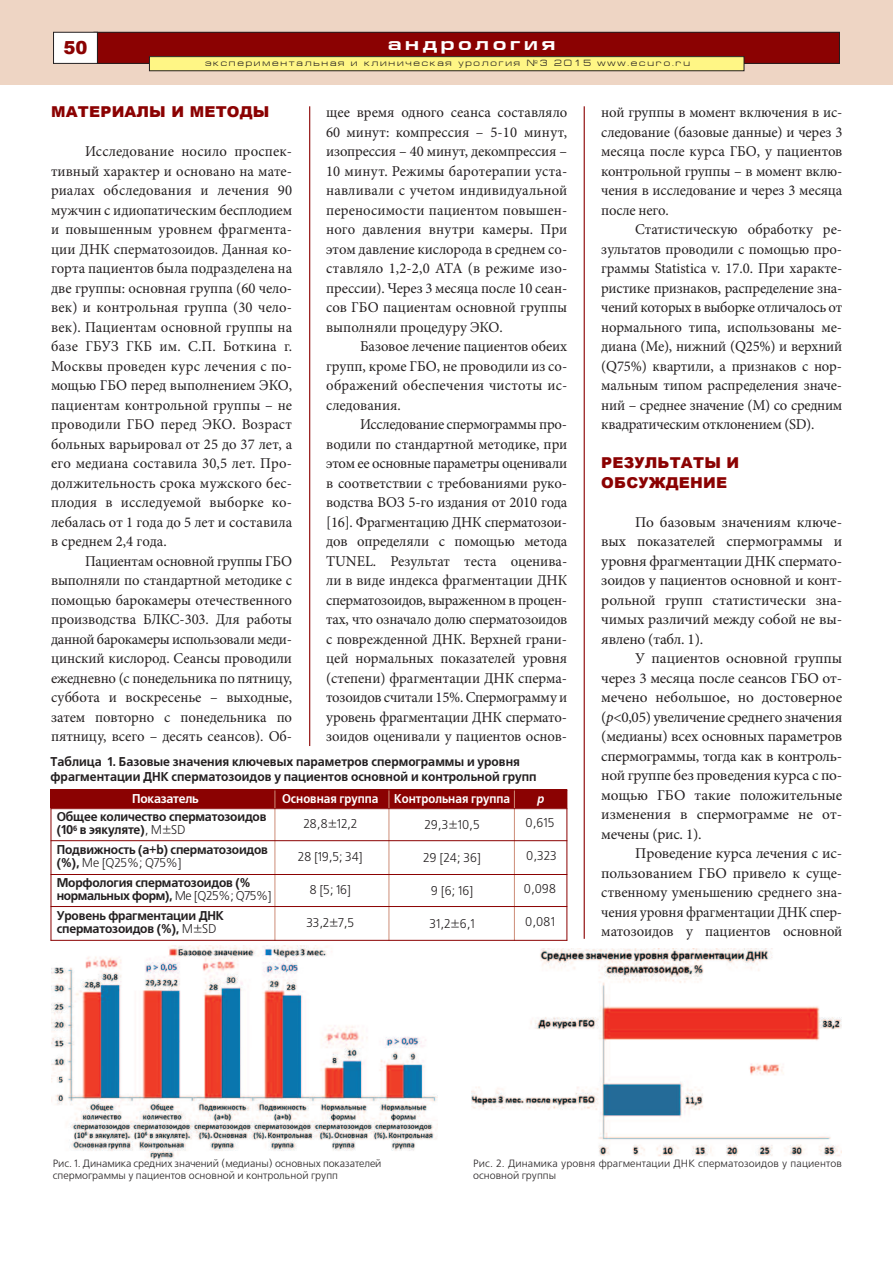
<style>
.page{position:relative;width:893px;height:1263px;background:#fff}
.page>*{position:absolute;margin:0;border:0;box-sizing:border-box;transform-origin:0 0}
.t1{font:700 18px "Europe Ext";letter-spacing:.2em;color:#fff}
.t2{font:900 18px "Arial";color:#8b0202}
.t3{font:15px/19.5px "Minion Pro";letter-spacing:-.005em;color:#231f20;text-align:justify}
.t4{font:900 15px/19.5px "Arial";letter-spacing:.015em;color:#8b0202}
.t5{font:700 12.75px/13.5px "Free Set C";letter-spacing:-.015em;color:#231f20;scale:.95 1}
.t6{font:12.75px "Free Set C";color:#231f20;scale:.95 1}
.t7{font:700 12.75px "Free Set C";color:#fff;scale:.9 1}
.t8{font:700 12.75px "Free Set C";letter-spacing:-.02em;color:#fff;scale:.95 1}
.t9{font:italic 700 12.75px "Free Set C";color:#fff;scale:.9 1}
.t10{font:10.5px/12px "Free Set C";color:#231f20}
.t11{font:9px "Europe Ext";letter-spacing:.2em;color:#231f20}
.s1{font-weight:400}
.s2{font-style:italic}
</style>
<div class="page">
<div style="left:0;top:0;width:893px;height:85px;background:#eed5c4"></div>
<div style="left:94px;top:32px;width:745px;height:31px;background:#8b0202"></div>
<div style="left:94px;top:32px;width:746px;height:32px;border:1px solid #231f20"></div>
<div style="left:54px;top:32px;width:43px;height:31px;background:#fff"></div>
<div style="left:53px;top:32px;width:45px;height:32px;border:1px solid #231f20"></div>
<div style="left:149px;top:57px;width:595px;height:14px;background:#fff685"></div>
<div style="left:149px;top:56px;width:595px;height:15px;border:1px solid #231f20"></div>
<hr style="left:309px;top:106px;width:1px;height:640px;background:#8b0202">
<hr style="left:584px;top:106px;width:1px;height:833px;background:#8b0202">
<div style="left:51px;top:789px;width:224px;height:20px;background:#8b0202"></div>
<div style="left:275px;top:789px;width:114px;height:20px;background:#8b0202"></div>
<div style="left:389px;top:789px;width:125px;height:20px;background:#8b0202"></div>
<div style="left:514px;top:789px;width:53px;height:20px;background:#8b0202"></div>
<hr style="left:51px;top:789px;width:1px;height:152px;background:#8b0202">
<hr style="left:275px;top:789px;width:1px;height:152px;background:#cd8d78">
<hr style="left:389px;top:789px;width:1px;height:152px;background:#cd8d78">
<hr style="left:514px;top:789px;width:1px;height:152px;background:#cd8d78">
<hr style="left:566px;top:789px;width:1px;height:152px;background:#8b0202">
<hr style="left:51px;top:789px;width:516px;height:1px;background:#8b0202">
<hr style="left:51px;top:808px;width:516px;height:1px;background:#8b0202">
<hr style="left:51px;top:840px;width:516px;height:1px;background:#8b0202">
<hr style="left:51px;top:874px;width:516px;height:1px;background:#8b0202">
<hr style="left:51px;top:906px;width:516px;height:1px;background:#8b0202">
<hr style="left:51px;top:940px;width:516px;height:1px;background:#8b0202">
<img style="left:52px;top:946px;width:385px;height:214px">
<img style="left:471px;top:949px;width:370px;height:208px">
<p class="t2" style="left:64px;top:34px;width:26px">50</p>
<p class="t1" style="left:388px;top:37px;width:169px">андрология</p>
<p class="t11" style="left:205px;top:60px;width:486px">экспериментальная и клиническая урология №3 2015 www.ecuro.ru</p>
<p class="t4" style="left:51px;top:101px;width:220px">МАТЕРИАЛЫ И МЕТОДЫ</p>
<p class="t3" style="left:51px;top:143px;width:243px;text-indent:34px">Исследование носило проспек&shy;тивный характер и основано на мате&shy;риалах обследования и лечения 90 мужчин с идиопатическим бесплодием и повышенным уровнем фрагмента&shy;ции ДНК сперматозоидов. Данная ко&shy;горта пациентов была подразделена на две группы: основная группа (60 чело&shy;век) и контрольная группа (30 чело&shy;век). Пациентам основной группы на базе ГБУЗ ГКБ им. С.П. Боткина г.<br>Москвы проведен курс лечения с по&shy;мощью ГБО перед выполнением ЭКО, пациентам контрольной группы – не проводили ГБО перед ЭКО. Возраст больных варьировал от 25 до 37 лет, а его медиана составила 30,5 лет. Про&shy;должительность срока мужского бес&shy;плодия в исследуемой выборке ко&shy;лебалась от 1 года до 5 лет и составила в среднем 2,4 года.</p>
<p class="t3" style="left:51px;top:552px;width:243px;text-indent:34px">Пациентам основной группы ГБО выполняли по стандартной методике с помощью барокамеры отечественного производства БЛКС-303. Для работы данной барокамеры использовали меди&shy;цинский кислород. Сеансы проводили ежедневно (с понедельника по пятницу, суббота и воскресенье – выходные, затем повторно с понедельника по пятницу, всего – десять сеансов). Об-</p>
<p class="t3" style="left:326px;top:104px;width:243px">щее время одного сеанса составляло 60 минут: компрессия – 5-10 минут, изопрессия – 40 минут, декомпрессия – 10 минут. Режимы баротерапии уста&shy;навливали с учетом индивидуальной переносимости пациентом повышен&shy;ного давления внутри камеры. При этом давление кислорода в среднем со&shy;ставляло 1,2-2,0 АТА (в режиме изо&shy;прессии). Через 3 месяца после 10 сеан&shy;сов ГБО пациентам основной группы выполняли процедуру ЭКО.</p>
<p class="t3" style="left:326px;top:338px;width:243px;text-indent:34px">Базовое лечение пациентов обеих групп, кроме ГБО, не проводили из со&shy;ображений обеспечения чистоты ис&shy;следования.</p>
<p class="t3" style="left:326px;top:416px;width:243px;text-indent:34px">Исследование спермограммы про&shy;водили по стандартной методике, при этом ее основные параметры оценивали в соответствии с требованиями руко&shy;водства ВОЗ 5-го издания от 2010 года [16]. Фрагментацию ДНК сперматозои&shy;дов определяли с помощью метода TUNEL. Результат теста оценива&shy;ли в виде индекса фрагментации ДНК сперматозоидов, выраженном в процен&shy;тах, что означало долю сперматозоидов с поврежденной ДНК. Верхней грани&shy;цей нормальных показателей уровня (степени) фрагментации ДНК сперма&shy;тозоидов считали 15%. Спермограмму и уровень фрагментации ДНК спермато&shy;зоидов оценивали у пациентов основ-</p>
<p class="t5" style="left:51px;top:754px;width:513px;line-height:15px">Таблица 1. Базовые значения ключевых параметров спермограммы и уровня фрагментации ДНК сперматозоидов у пациентов основной и контрольной групп</p>
<p class="t8" style="left:132px;top:791px;width:72px">Показатель</p>
<p class="t5" style="left:57px;top:809px;width:222px">Общее количество сперматозоидов (10<sup>6</sup> в эякуляте)<span class="s1">, M±SD</span></p>
<p class="t5" style="left:57px;top:842px;width:224px">Подвижность (a+b) сперматозоидов (%), <span class="s1">Me [Q25%; Q75%]</span></p>
<p class="t5" style="left:57px;top:875px;width:228px">Морфология сперматозоидов (% нормальных форм), <span class="s1">Me [Q25%; Q75%]</span></p>
<p class="t5" style="left:57px;top:908px;width:177px">Уровень фрагментации ДНК сперматозоидов (%), <span class="s1">M±SD</span></p>
<p class="t7" style="left:282px;top:791px;width:109px">Основная группа</p>
<p class="t6" style="left:303px;top:816px;width:58px">28,8±12,2</p>
<p class="t6" style="left:298px;top:849px;width:70px">28 [19,5; 34]</p>
<p class="t6" style="left:310px;top:882px;width:45px">8 [5; 16]</p>
<p class="t6" style="left:306px;top:915px;width:52px">33,2±7,5</p>
<p class="t7" style="left:394px;top:791px;width:130px">Контрольная группа</p>
<p class="t6" style="left:425px;top:817px;width:60px">29,3±10,5</p>
<p class="t6" style="left:423px;top:850px;width:62px">29 [24; 36]</p>
<p class="t6" style="left:431px;top:883px;width:46px">9 [6; 16]</p>
<p class="t6" style="left:429px;top:916px;width:49px">31,2±6,1</p>
<p class="t9" style="left:537px;top:791px;width:9px">p</p>
<p class="t6" style="left:526px;top:815px;width:32px">0,615</p>
<p class="t6" style="left:526px;top:848px;width:34px">0,323</p>
<p class="t6" style="left:524px;top:881px;width:36px">0,098</p>
<p class="t6" style="left:525px;top:914px;width:33px">0,081</p>
<p class="t3" style="left:601px;top:104px;width:243px">ной группы в момент включения в ис&shy;следование (базовые данные) и через 3 месяца после курса ГБО, у пациентов контрольной группы – в момент вклю&shy;чения в исследование и через 3 месяца после него.</p>
<p class="t3" style="left:601px;top:221px;width:243px;text-indent:34px">Статистическую обработку ре&shy;зультатов проводили с помощью про&shy;граммы Statistica v. 17.0. При характе&shy;ристике признаков, распределение зна&shy;чений которых в выборке отличалось от нормального типа, использованы ме&shy;диана (Me), нижний (Q25%) и верхний (Q75%) квартили, а признаков с нор&shy;мальным типом распределения значе&shy;ний – среднее значение (M) со средним квадратическим отклонением (SD).</p>
<p class="t4" style="left:601px;top:453px;width:139px">РЕЗУЛЬТАТЫ И<br>ОБСУЖДЕНИЕ</p>
<p class="t3" style="left:601px;top:513px;width:243px;text-indent:34px">По базовым значениям ключе&shy;вых показателей спермограммы и уровня фрагментации ДНК спермато&shy;зоидов у пациентов основной и конт&shy;рольной групп статистически зна&shy;чимых различий между собой не вы&shy;явлено (табл. 1).</p>
<p class="t3" style="left:601px;top:650px;width:243px;text-indent:34px">У пациентов основной группы через 3 месяца после сеансов ГБО от&shy;мечено небольшое, но достоверное (<span class="s2">p</span>&lt;0,05) увеличение среднего значения (медианы) всех основных параметров спермограммы, тогда как в контроль&shy;ной группе без проведения курса с по&shy;мощью ГБО такие положительные изменения в спермограмме не от&shy;мечены (рис. 1).</p>
<p class="t3" style="left:601px;top:845px;width:243px;text-indent:34px">Проведение курса лечения с ис&shy;пользованием ГБО привело к суще&shy;ственному уменьшению среднего зна&shy;чения уровня фрагментации ДНК спер&shy;матозоидов у пациентов основной</p>
<p class="t10" style="left:53px;top:1157px;width:330px">Рис. 1. Динамика средних значений (медианы) основных показателей спермограммы у пациентов основной и контрольной групп</p>
<p class="t10" style="left:473px;top:1157px;width:370px">Рис. 2. Динамика уровня фрагментации ДНК сперматозоидов у пациентов основной группы</p>
</div>
